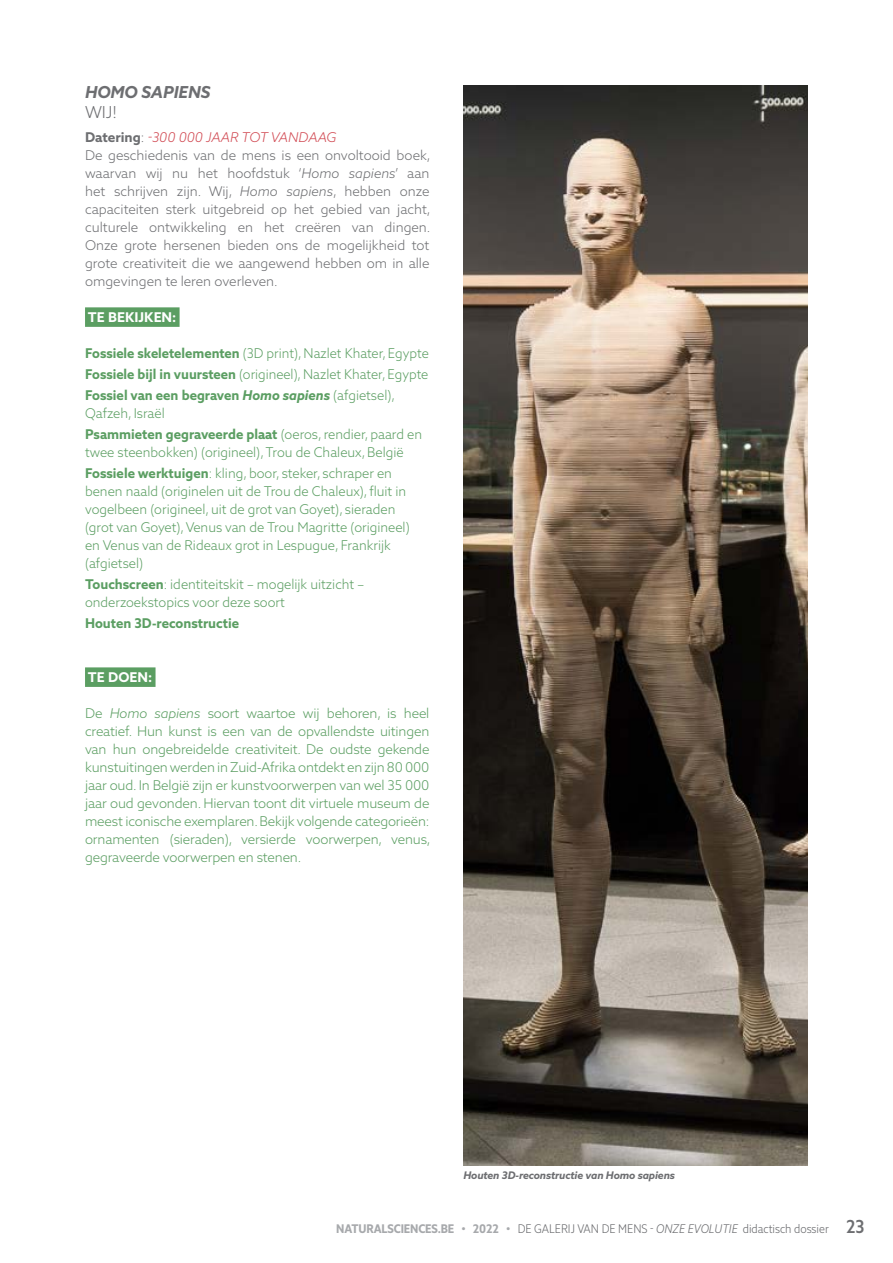
<style>
.page{position:relative;width:893px;height:1263px;background:#fff}
.page>*{position:absolute;margin:0;border:0;box-sizing:border-box;transform-origin:0 0}
.t1{font:italic 700 16.5px "Azo Sans 2";letter-spacing:-.01em;color:#6d6e71}
.t2{font:300 16.5px "Azo Sans 2";color:#6d6e71}
.t3{font:300 13.5px/18px "Azo Sans 2";color:#5b9e62}
.t4{font:300 13.5px/18px "Azo Sans 2";color:#6d6e71}
.t5{font:300 13.5px/21px "Azo Sans 2";color:#5b9e62;text-align:justify;scale:.96 1}
.t6{font:700 13.5px "Azo Sans 2";color:#5b9e62}
.t7{font:700 13.5px "Azo Sans 2";color:#fff}
.t8{font:300 12px "Azo Sans 2 Narrow";color:#6d6e71}
.t9{font:italic 700 10.5px "Azo Sans 2";letter-spacing:-.01em;color:#6d6e71}
.s1{font-weight:700}
.s2{font-style:italic;color:#d14a53}
.s3{font-style:italic}
.s4{font-weight:700;font-style:italic}
.s5{font-weight:700;color:#a7a9ac}
.s6{font-weight:500;font-size:18px}
</style>
<div class="page">
<div style="left:85px;top:307px;width:95px;height:20px;background:#5b9e62"></div>
<div style="left:85px;top:667px;width:71px;height:20px;background:#5b9e62"></div>
<img style="left:463px;top:85px;width:345px;height:1080px">
<p class="t1" style="left:85px;top:82px;width:127px">HOMO SAPIENS</p>
<p class="t2" style="left:85px;top:102px;width:34px">WIJ!</p>
<p class="t4" style="left:85px;top:128px;width:347px"><span class="s1">Datering</span>: <span class="s2">-300 000 JAAR TOT VANDAAG<br></span>De geschiedenis van de mens is een onvoltooid boek, waarvan wij nu het hoofdstuk ‘<span class="s3">Homo sapiens</span>’ aan het schrijven zijn. Wij, <span class="s3">Homo sapiens</span>, hebben onze capaciteiten sterk uitgebreid op het gebied van jacht, culturele ontwikkeling en het creëren van dingen.<br>Onze grote hersenen bieden ons de mogelijkheid tot grote creativiteit die we aangewend hebben om in alle omgevingen te leren overleven.</p>
<p class="t7" style="left:88px;top:309px;width:90px">TE BEKIJKEN:</p>
<p class="t5" style="left:85px;top:342px;width:360px"><span class="s1">Fossiele skeletelementen</span> (3D print), Nazlet Khater, Egypte <span class="s1">Fossiele bijl in vuursteen</span> (origineel), Nazlet Khater, Egypte <span class="s1">Fossiel van een begraven</span> <span class="s4">Homo sapiens</span> (afgietsel),</p>
<p class="t3" style="left:85px;top:402px;width:339px;line-height:21px">Qafzeh, Israël<br><span class="s1">Psammieten gegraveerde plaat</span> (oeros, rendier, paard en</p>
<p class="t3" style="left:85px;top:441px;width:320px;line-height:21px">twee steenbokken) (origineel), Trou de Chaleux, België<br><span class="s1">Fossiele werktuigen</span>: kling, boor, steker, schraper en</p>
<p class="t3" style="left:85px;top:482px;width:326px">benen naald (originelen uit de Trou de Chaleux), fluit in vogelbeen (origineel, uit de grot van Goyet), sieraden (grot van Goyet), Venus van de Trou Magritte (origineel) en Venus van de Rideaux grot in Lespugue, Frankrijk (afgietsel)</p>
<p class="t3" style="left:85px;top:575px;width:280px"><span class="s1">Touchscreen</span>: identiteitskit – mogelijk uitzicht – onderzoekstopics voor deze soort</p>
<p class="t6" style="left:85px;top:615px;width:155px">Houten 3D-reconstructie</p>
<p class="t7" style="left:88px;top:669px;width:66px">TE DOEN:</p>
<p class="t3" style="left:85px;top:704px;width:347px;text-align:justify">De <span class="s3">Homo sapiens</span> soort waartoe wij behoren, is heel creatief. Hun kunst is een van de opvallendste uitingen van hun ongebreidelde creativiteit. De oudste gekende kunstuitingen werden in Zuid-Afrika ontdekt en zijn 80 000 jaar oud. In België zijn er kunstvoorwerpen van wel 35 000 jaar oud gevonden. Hiervan toont dit virtuele museum de meest iconische exemplaren. Bekijk volgende categorieën: ornamenten (sieraden), versierde voorwerpen, venus, gegraveerde voorwerpen en stenen.</p>
<p class="t9" style="left:463px;top:1169px;width:213px">Houten 3D-reconstructie van Homo sapiens</p>
<p class="t8" style="left:336px;top:1222px;width:530px"><span class="s5">NATURALSCIENCES.BE • 2022 •</span> DE GALERIJ VAN DE MENS - <span class="s3">ONZE EVOLUTIE</span> didactisch dossier <span class="s6">23</span></p>
</div>
